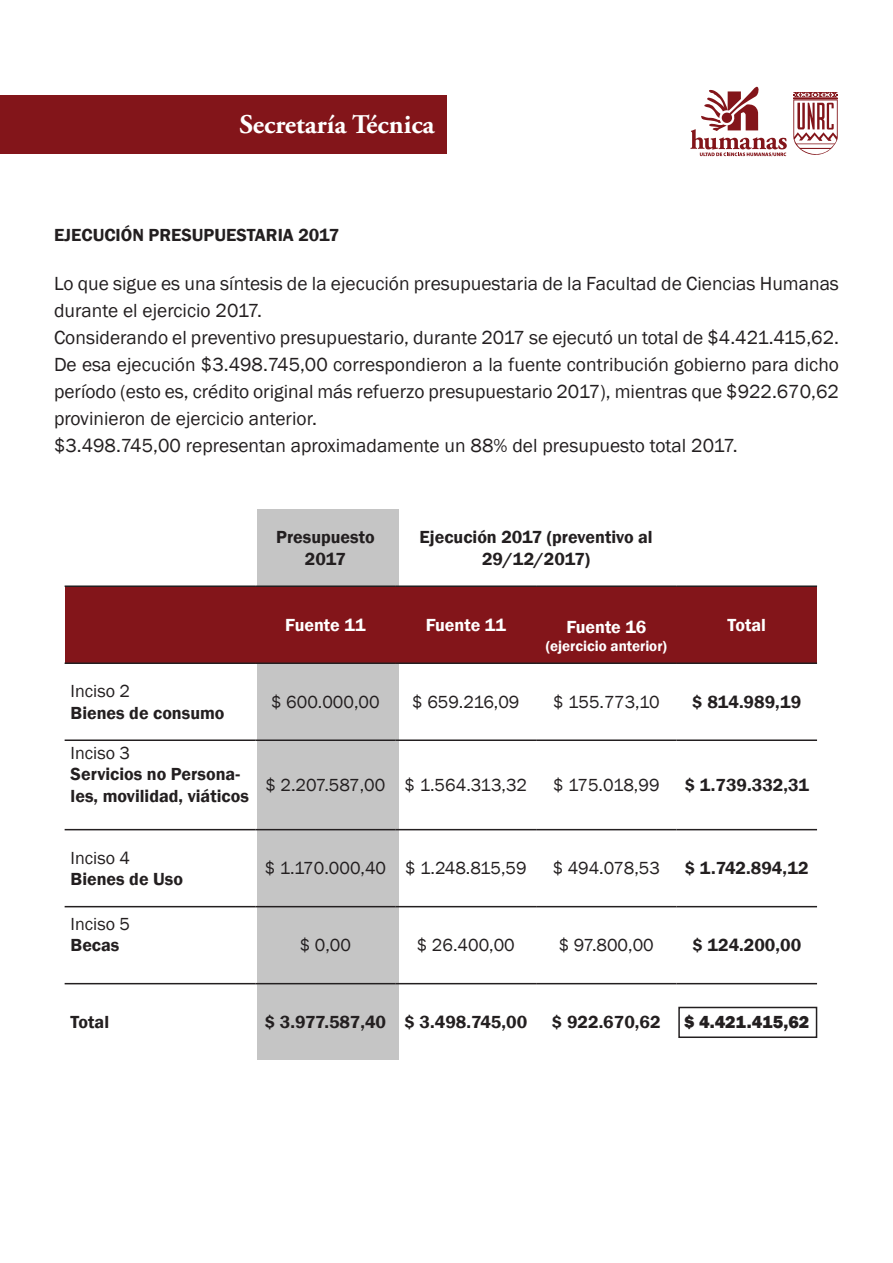
<style>
.page{position:relative;width:893px;height:1263px;background:#fff}
.page>*{position:absolute;margin:0;border:0;box-sizing:border-box;transform-origin:0 0}
.t1{font:700 27px "Adobe Garamond Pro";color:#fff}
.t2{font:19.5px/27px "Franklin Gothic";color:#231f20}
.t3{font:600 18px/21.6px "Franklin Gothic";color:#231f20;text-align:center}
.t4{font:18px "Franklin Gothic";color:#231f20}
.t5{font:600 18px "Franklin Gothic";color:#fff}
.t6{font:800 18px "Franklin Gothic";color:#231f20}
.t7{font:600 15px "Franklin Gothic";color:#fff}
</style>
<div class="page">
<div style="left:257px;top:509px;width:141px;height:551px;background:#c5c5c5"></div>
<div style="left:65px;top:586px;width:751px;height:78px;background:#83151a"></div>
<hr style="left:65px;top:585px;width:190px;height:2px;background:#231f20">
<hr style="left:255px;top:585px;width:141px;height:2px;background:#231f20">
<hr style="left:396px;top:585px;width:140px;height:2px;background:#231f20">
<hr style="left:536px;top:585px;width:141px;height:2px;background:#231f20">
<hr style="left:677px;top:585px;width:140px;height:2px;background:#231f20">
<hr style="left:65px;top:662px;width:190px;height:2px;background:#231f20">
<hr style="left:255px;top:662px;width:141px;height:2px;background:#231f20">
<hr style="left:396px;top:662px;width:140px;height:2px;background:#231f20">
<hr style="left:536px;top:662px;width:141px;height:2px;background:#231f20">
<hr style="left:677px;top:662px;width:140px;height:2px;background:#231f20">
<hr style="left:65px;top:739px;width:190px;height:2px;background:#231f20">
<hr style="left:255px;top:739px;width:141px;height:2px;background:#231f20">
<hr style="left:396px;top:739px;width:140px;height:2px;background:#231f20">
<hr style="left:536px;top:739px;width:141px;height:2px;background:#231f20">
<hr style="left:677px;top:739px;width:140px;height:2px;background:#231f20">
<hr style="left:65px;top:829px;width:190px;height:1px;background:#231f20">
<hr style="left:255px;top:829px;width:141px;height:1px;background:#231f20">
<hr style="left:396px;top:829px;width:140px;height:1px;background:#231f20">
<hr style="left:536px;top:829px;width:141px;height:1px;background:#231f20">
<hr style="left:677px;top:829px;width:140px;height:1px;background:#231f20">
<hr style="left:65px;top:906px;width:190px;height:1px;background:#231f20">
<hr style="left:255px;top:906px;width:141px;height:1px;background:#231f20">
<hr style="left:396px;top:906px;width:140px;height:1px;background:#231f20">
<hr style="left:536px;top:906px;width:141px;height:1px;background:#231f20">
<hr style="left:677px;top:906px;width:140px;height:1px;background:#231f20">
<hr style="left:65px;top:983px;width:190px;height:1px;background:#231f20">
<hr style="left:255px;top:983px;width:141px;height:1px;background:#231f20">
<hr style="left:396px;top:983px;width:140px;height:1px;background:#231f20">
<hr style="left:536px;top:983px;width:141px;height:1px;background:#231f20">
<hr style="left:677px;top:983px;width:140px;height:1px;background:#231f20">
<div style="left:0;top:96px;width:446px;height:58px;background:#83151a"></div>
<div style="left:678px;top:1007px;width:139px;height:31px;border:2px solid #231f20"></div>
<svg style="left:690px;top:87px;width:97px;height:69px"></svg>
<svg style="left:793px;top:92px;width:45px;height:63px"></svg>
<p class="t1" style="left:239px;top:109px;width:197px">Secretaría Técnica</p>
<p class="t3" style="left:54px;top:225px;width:287px">EJECUCIÓN PRESUPUESTARIA 2017</p>
<p class="t2" style="left:54px;top:270px;width:786px">Lo que sigue es una síntesis de la ejecución presupuestaria de la Facultad de Ciencias Humanas durante el ejercicio 2017.</p>
<p class="t2" style="left:54px;top:324px;width:786px">Considerando el preventivo presupuestario, durante 2017 se ejecutó un total de $4.421.415,62.</p>
<p class="t2" style="left:54px;top:351px;width:786px;text-align:justify">De esa ejecución $3.498.745,00 correspondieron a la fuente contribución gobierno para dicho período (esto es, crédito original más refuerzo presupuestario 2017), mientras que $922.670,62 provinieron de ejercicio anterior.</p>
<p class="t2" style="left:54px;top:432px;width:685px">$3.498.745,00 representan aproximadamente un 88% del presupuesto total 2017.</p>
<p class="t4" style="left:71px;top:680px;width:61px">Inciso 2</p>
<p class="t3" style="left:71px;top:702px;width:155px">Bienes de consumo</p>
<p class="t3" style="left:276px;top:527px;width:100px">Presupuesto<br>2017</p>
<p class="t3" style="left:420px;top:527px;width:234px">Ejecución 2017 (preventivo al<br>29/12/2017)</p>
<p class="t5" style="left:285px;top:614px;width:82px">Fuente 11</p>
<p class="t5" style="left:426px;top:614px;width:82px">Fuente 11</p>
<p class="t5" style="left:566px;top:616px;width:82px">Fuente 16</p>
<p class="t7" style="left:546px;top:637px;width:123px">(ejercicio anterior)</p>
<p class="t5" style="left:728px;top:614px;width:40px">Total</p>
<p class="t4" style="left:271px;top:691px;width:110px">$ 600.000,00</p>
<p class="t4" style="left:412px;top:691px;width:109px">$ 659.216,09</p>
<p class="t4" style="left:553px;top:691px;width:108px">$ 155.773,10</p>
<p class="t3" style="left:692px;top:691px;width:111px">$ 814.989,19</p>
<p class="t4" style="left:71px;top:742px;width:61px">Inciso 3</p>
<p class="t3" style="left:71px;top:764px;width:180px;text-align:left">Servicios no Persona&shy;les, movilidad, viáticos</p>
<p class="t4" style="left:266px;top:774px;width:121px">$ 2.207.587,00</p>
<p class="t4" style="left:405px;top:774px;width:124px">$ 1.564.313,32</p>
<p class="t4" style="left:553px;top:774px;width:108px">$ 175.018,99</p>
<p class="t3" style="left:685px;top:775px;width:126px">$ 1.739.332,31</p>
<p class="t4" style="left:71px;top:846px;width:61px">Inciso 4</p>
<p class="t3" style="left:71px;top:869px;width:114px">Bienes de Uso</p>
<p class="t4" style="left:265px;top:857px;width:123px">$ 1.170.000,40</p>
<p class="t4" style="left:405px;top:857px;width:123px">$ 1.248.815,59</p>
<p class="t4" style="left:553px;top:857px;width:109px">$ 494.078,53</p>
<p class="t3" style="left:685px;top:858px;width:125px">$ 1.742.894,12</p>
<p class="t4" style="left:71px;top:913px;width:61px">Inciso 5</p>
<p class="t3" style="left:71px;top:935px;width:50px">Becas</p>
<p class="t4" style="left:300px;top:934px;width:53px">$ 0,00</p>
<p class="t4" style="left:417px;top:934px;width:99px">$ 26.400,00</p>
<p class="t4" style="left:559px;top:934px;width:96px">$ 97.800,00</p>
<p class="t3" style="left:692px;top:935px;width:110px">$ 124.200,00</p>
<p class="t3" style="left:71px;top:1012px;width:40px">Total</p>
<p class="t3" style="left:265px;top:1012px;width:123px">$ 3.977.587,40</p>
<p class="t3" style="left:405px;top:1012px;width:124px">$ 3.498.745,00</p>
<p class="t3" style="left:552px;top:1012px;width:110px">$ 922.670,62</p>
<p class="t6" style="left:684px;top:1011px;width:127px">$ 4.421.415,62</p>
</div>
